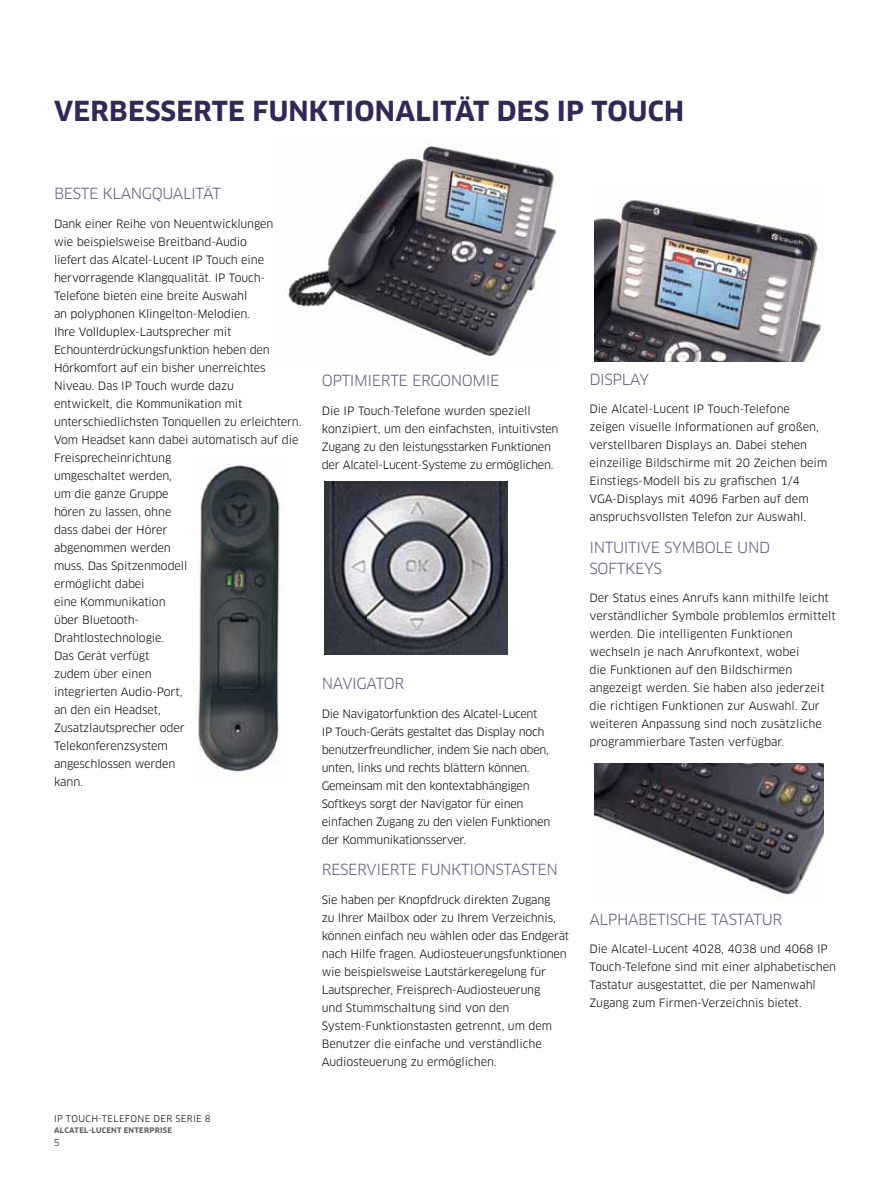
<style>
.page{position:relative;width:891px;height:1188px;background:#fff}
.page>*{position:absolute;margin:0;border:0;box-sizing:border-box;transform-origin:0 0}
.t1{font:700 27px "Clan OT";letter-spacing:.01em;color:#332756}
.t2{font:15px "Clan OT";letter-spacing:-.025em;color:#675d84}
.t3{font:15px "Clan OT";letter-spacing:-.055em;color:#675d84}
.t4{font:11.25px/18px "Clan OT";letter-spacing:-.01em;color:#000}
.t5{font:9px "Clan OT";letter-spacing:.04em;color:#000}
.t6{font:700 7.5px "Clan OT";letter-spacing:.04em;color:#5e5e5f}
</style>
<div class="page">
<img style="left:324px;top:481px;width:184px;height:174px">
<img style="left:594px;top:763px;width:230px;height:135px">
<img style="left:594px;top:199px;width:228px;height:162px">
<img style="left:285px;top:145px;width:271px;height:211px">
<img style="left:198px;top:464px;width:82px;height:309px">
<h1 class="t1" style="left:54px;top:96px;width:73px">VERBESSE</h1>
<h1 class="t1" style="left:193px;top:96px;width:77px">RTE FUNKTI</h1>
<h1 class="t1" style="left:354px;top:96px;width:38px">ONALITÄT</h1>
<h1 class="t1" style="left:497px;top:96px;width:189px">DES IP TOUCH</h1>
<h2 class="t2" style="left:54px;top:185px;width:169px">BESTE KLAN GQUALITÄT</h2>
<p class="t4" style="left:54px;top:215px;width:249px">Dank einer Reihe von Neuentwicklungen<br>wie beispielsweise Breitband-Audio<br>liefert das Alcatel-Lucent IP Touch eine hervorragende Klangqualität. IP Touch-<br>Telefone bieten eine breite Auswahl<br>an polyphonen Klingelton-Melodien.<br>Ihre Vollduplex-Lautsprecher mit<br>Echounterdrückungsfunktion heben den<br>Hörkomfort auf ein bisher unerreichtes<br>N iveau. Das IP Touch wurde dazu<br>entwickelt, die Kommunikation mit unterschiedlichsten Tonquellen zu erleichtern.<br>Vom Headset kann dabei automatisch auf die<br>Freisprecheinrichtung<br>umgeschaltet werden,<br>um die ganze Gruppe<br>hören zu lassen, ohne<br>dass dabei der Hörer<br>abgenommen werden<br>muss. Das Spitzenmodell<br>ermöglicht dabei<br>eine Kommunikation<br>über Bluetooth-<br>Drahtlostechnologie.<br>Das Gerät verfügt<br>zudem über einen<br>integrierten Audio-Port,<br>an den ein Headset,<br>Zusatzlautsprecher oder<br>Telekonferenzsystem<br>angeschlossen werden<br>kann.</p>
<p class="t5" style="left:54px;top:1113px;width:158px">IP Touch-Telefone der Seri e 8</p>
<p class="t6" style="left:54px;top:1126px;width:12px">ALCATEL</p>
<p class="t6" style="left:88px;top:1126px;width:14px">-LUCENT</p>
<p class="t6" style="left:124px;top:1126px;width:6px">ENTE</p>
<p class="t6" style="left:144px;top:1126px;width:21px">RPRISE</p>
<p class="t5" style="left:54px;top:1138px;width:7px">5</p>
<h2 class="t2" style="left:322px;top:372px;width:130px">OPTIMIERTE ERGONO</h2>
<h2 class="t2" style="left:473px;top:372px;width:26px">MIE</h2>
<p class="t4" style="left:322px;top:402px;width:238px">Die IP Touch-Telefone wurden speziell konzipiert, um den einfachsten, intuitivsten Zugang zu den leistungsstarken Funktionen der Alcatel-Lucent-Systeme zu ermöglichen.</p>
<h2 class="t2" style="left:322px;top:675px;width:73px">N AVIGATOR</h2>
<p class="t4" style="left:322px;top:705px;width:230px">Die Navigatorfunktion des Alcatel-Lucent IP Touch-Geräts gestaltet das D isplay noch benutzerfreundlicher, indem Sie nach oben, unten, links und rechts blättern können.<br>Gemeinsam mit den kontextabhängigen Softkeys sorgt der N avigator für einen einfachen Zugang zu den vielen Funktionen der Kommunikationsserver.</p>
<h2 class="t2" style="left:322px;top:861px;width:110px">RESERVIERTE FUN</h2>
<h2 class="t2" style="left:451px;top:861px;width:96px">KTION STASTEN</h2>
<p class="t4" style="left:322px;top:891px;width:249px">Sie haben per Knopfdruck direkten Zugang<br>zu Ihrer Mailbox oder zu Ihrem Verzeichnis, können einfach neu wählen oder das Endgerät nach H ilfe fragen. Audiosteuerungsfunktionen wie beispielsweise Lautstärkeregelung für Lautsprecher, Freisprech-Audiosteuerung<br>und Stummschaltung sind von den System-Funktionstasten getrennt, um dem Benutzer die einfache und verständliche Audiosteuerung zu ermöglichen.</p>
<h2 class="t2" style="left:590px;top:370px;width:61px">D ISPLAY</h2>
<p class="t4" style="left:590px;top:400px;width:239px">D ie Alcatel-Lucent IP Touch-Telefone zeigen visuelle Informationen auf großen, verstellbaren Displays an. Dabei stehen einzeilige Bildschirme mit 20 Zeichen beim Einstiegs-Modell bis zu grafischen 1/4<br>VGA-Displays mit 4096 Farben auf dem anspruchsvollsten Telefon zur Auswahl.</p>
<h2 class="t2" style="left:590px;top:538px;width:126px">INTU ITIVE SYMBOLE</h2>
<h2 class="t2" style="left:737px;top:538px;width:12px">UND</h2>
<h2 class="t2" style="left:590px;top:559px;width:74px">SOFTKEYS</h2>
<p class="t4" style="left:590px;top:589px;width:248px">Der Status eines Anrufs kann mithilfe leicht verständlicher Symbole problemlos ermittelt werden. Die intelligenten Funktionen wechseln je nach Anrufkontext, wobei<br>die Funktionen auf den Bildschirmen angezeigt werden. Sie haben also jederzeit die richtigen Funktionen zur Auswahl. Zur weiteren Anpassung sind noch zusätzliche programmierbare Tasten verfügbar.</p>
<h2 class="t2" style="left:590px;top:910px;width:99px">ALPHABETISCHE</h2>
<h2 class="t3" style="left:711px;top:910px;width:62px">TASTATUR</h2>
<p class="t4" style="left:590px;top:940px;width:248px">Die Alcatel-Lucent 4028, 4038 und 4068 IP Touch-Telefone sind mit einer alphabetischen Tastatur ausgestattet, die per N amenwahl Zugang zum Firmen-Verzeichnis bietet.</p>
</div>
